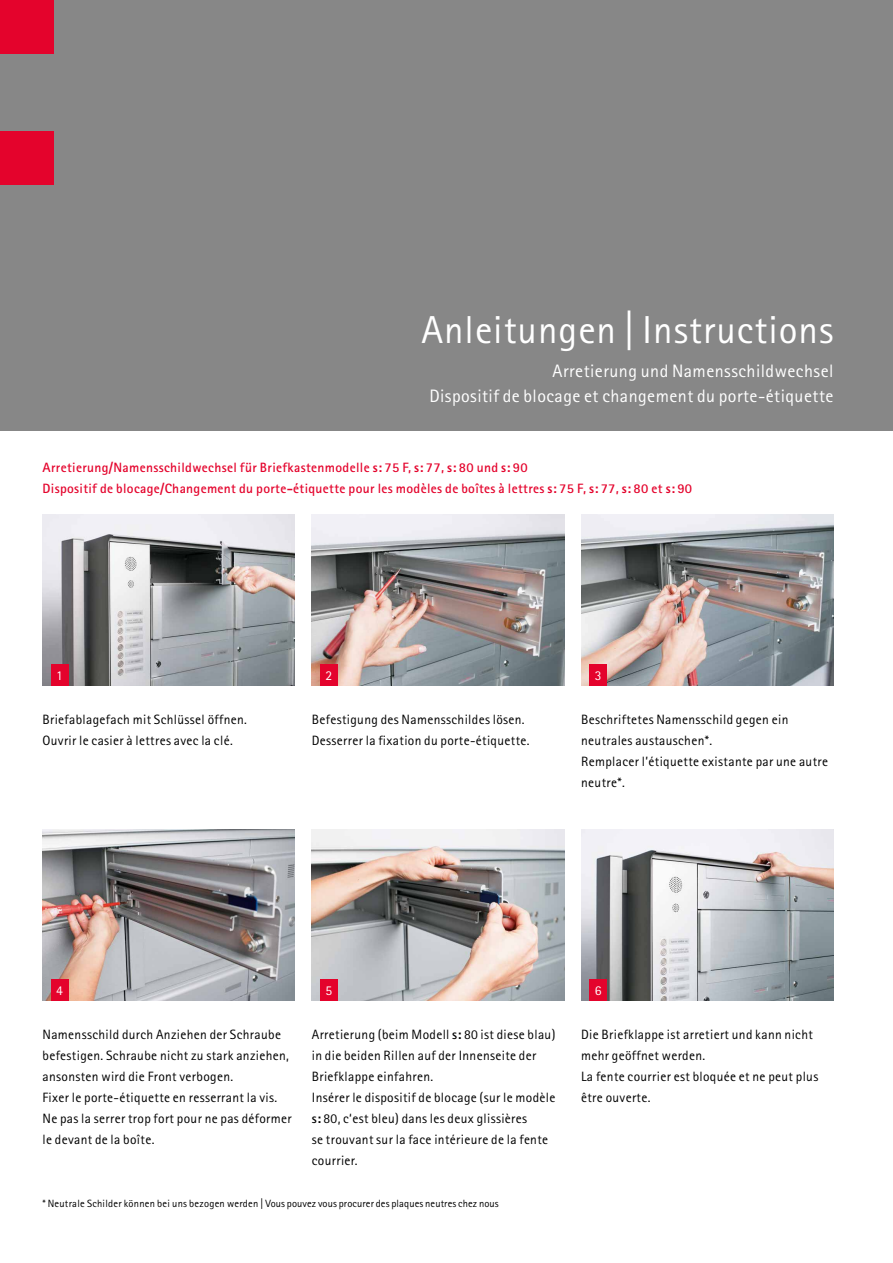
<style>
.page{position:relative;width:893px;height:1263px;background:#fff}
.page>*{position:absolute;margin:0;border:0;box-sizing:border-box;transform-origin:0 0}
.t1{font:39px "Rotis Sans Serif Pro";letter-spacing:.025em;color:#fff}
.t2{font:18px/24.8px "Rotis Sans Serif Pro";letter-spacing:.025em;color:#fff;text-align:right}
.t3{font:13.5px/21px "Rotis Sans Serif Pro";letter-spacing:.025em;color:#000}
.t4{font:700 13.5px/21px "Rotis Sans Serif Pro";letter-spacing:.025em;color:#e4032c}
.t5{font:13.5px "Rotis Sans Serif Pro";color:#fff}
.t6{font:10.5px "Rotis Sans Serif Pro";letter-spacing:.01em;color:#000}
.s1{font-weight:800}
.s2{font-weight:700}
</style>
<div class="page">
<div style="left:0;top:0;width:893px;height:430px;background:#878787"></div>
<img style="left:43px;top:514px;width:252px;height:171px">
<img style="left:312px;top:514px;width:252px;height:171px">
<img style="left:581px;top:514px;width:252px;height:171px">
<img style="left:43px;top:829px;width:252px;height:171px">
<div style="left:51px;top:664px;width:17px;height:21px;background:#e4032c"></div>
<div style="left:320px;top:664px;width:17px;height:21px;background:#e4032c"></div>
<div style="left:590px;top:664px;width:17px;height:21px;background:#e4032c"></div>
<div style="left:51px;top:979px;width:17px;height:21px;background:#e4032c"></div>
<img style="left:312px;top:829px;width:252px;height:171px">
<div style="left:320px;top:979px;width:17px;height:21px;background:#e4032c"></div>
<img style="left:581px;top:829px;width:252px;height:171px">
<div style="left:590px;top:979px;width:17px;height:21px;background:#e4032c"></div>
<div style="left:0;top:0;width:53px;height:53px;background:#e4032c"></div>
<div style="left:0;top:131px;width:53px;height:53px;background:#e4032c"></div>
<h1 class="t1" style="left:421px;top:307px;width:413px">Anleitungen | Instructions</h1>
<h2 class="t2" style="left:429px;top:359px;width:406px">Arretierung und Namensschildwechsel<br>Dispositif de blocage et changement du porte-étiquette</h2>
<p class="t4" style="left:43px;top:457px;width:651px">Arretierung/Namensschildwechsel für Briefkastenmodelle <span class="s1">s:</span> 75 F, <span class="s1">s:</span> 77, <span class="s1">s:</span> 80 und <span class="s1">s:</span> 90<br>Dispositif de blocage/Changement du porte-étiquette pour les modèles de boîtes à lettres <span class="s1">s:</span> 75 F, <span class="s1">s:</span> 77, <span class="s1">s:</span> 80 et <span class="s1">s:</span> 90</p>
<p class="t5" style="left:56px;top:667px;width:8px">1</p>
<p class="t5" style="left:325px;top:667px;width:8px">2</p>
<p class="t5" style="left:595px;top:667px;width:8px">3</p>
<p class="t3" style="left:43px;top:709px;width:206px">Briefablagefach mit Schlüssel öffnen.<br>Ouvrir le casier à lettres avec la clé.</p>
<p class="t3" style="left:312px;top:709px;width:219px">Befestigung des Namensschildes lösen.<br>Desserrer la fixation du porte-étiquette.</p>
<p class="t3" style="left:581px;top:709px;width:248px">Beschriftetes Namensschild gegen ein neutrales austauschen*.<br>Remplacer l’étiquette existante par une autre neutre*.</p>
<p class="t5" style="left:56px;top:982px;width:8px">4</p>
<p class="t5" style="left:325px;top:982px;width:8px">5</p>
<p class="t5" style="left:595px;top:982px;width:8px">6</p>
<p class="t3" style="left:43px;top:1024px;width:251px">Namensschild durch Anziehen der Schraube befestigen. Schraube nicht zu stark anziehen, ansonsten wird die Front verbogen.<br>Fixer le porte-étiquette en resserrant la vis.<br>Ne pas la serrer trop fort pour ne pas déformer le devant de la boîte.</p>
<p class="t3" style="left:312px;top:1024px;width:245px">Arretierung (beim Modell <span class="s2">s:</span> 80 ist diese blau) in die beiden Rillen auf der Innenseite der Briefklappe einfahren.<br>Insérer le dispositif de blocage (sur le modèle <span class="s2">s:</span> 80, c‘est bleu) dans les deux glissières<br>se trouvant sur la face intérieure de la fente courrier.</p>
<p class="t3" style="left:581px;top:1024px;width:239px">Die Briefklappe ist arretiert und kann nicht mehr geöffnet werden.<br>La fente courrier est bloquée et ne peut plus être ouverte.</p>
<p class="t6" style="left:43px;top:1197px;width:458px">* Neutrale Schilder können bei uns bezogen werden | Vous pouvez vous procurer des plaques neutres chez nous</p>
</div>
